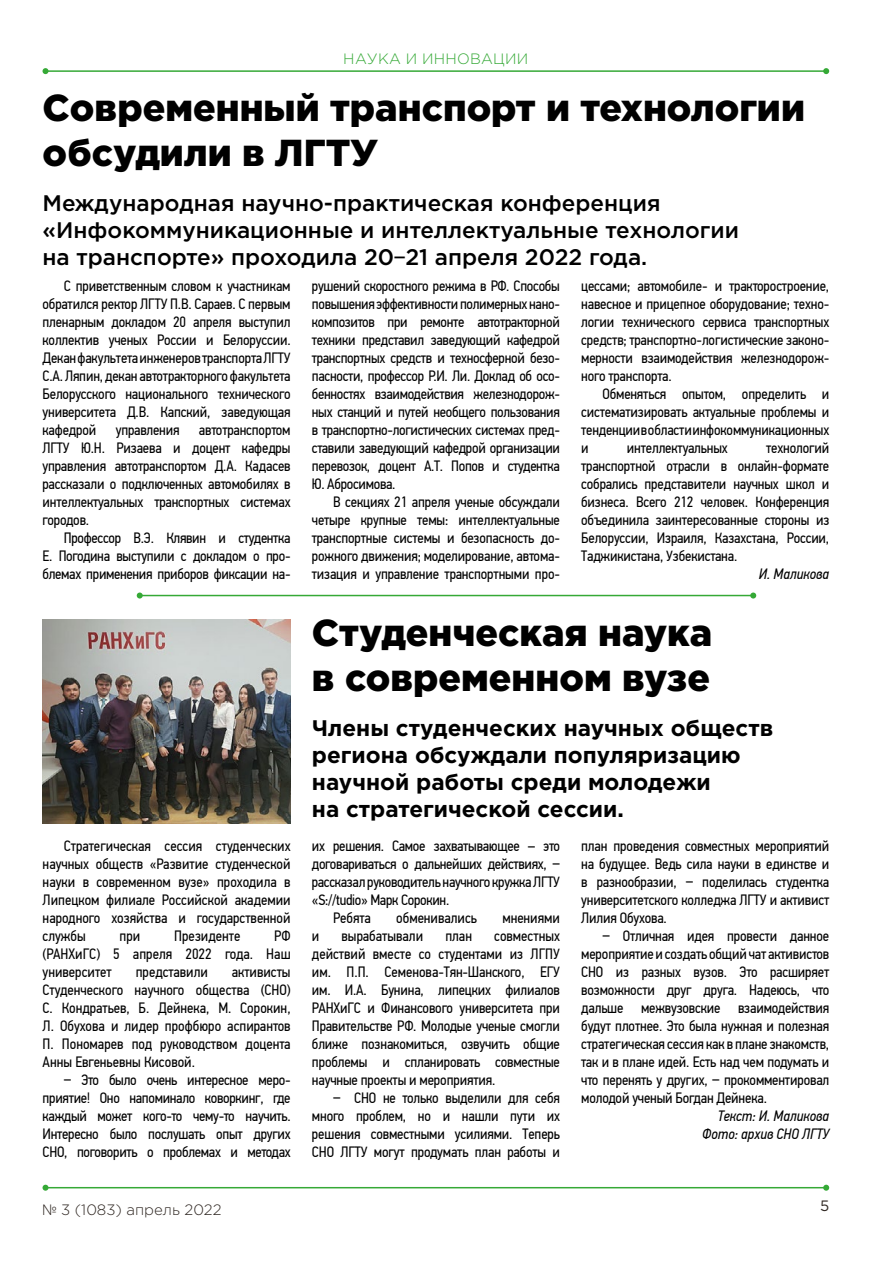
<style>
.page{position:relative;width:893px;height:1263px;background:#fff}
.page>*{position:absolute;margin:0;border:0;box-sizing:border-box;transform-origin:0 0}
.t1{font:900 37.5px/45px "Gotham Pro";color:#000}
.t2{font:500 22.5px/27px "Gotham Pro";color:#000}
.t3{font:700 22.5px/27px "Gotham Pro";color:#000}
.t4{font:15px/18px "PF Din Text Cond Pro";letter-spacing:-.01em;color:#000;text-align:justify}
.t5{font:italic 15px/18px "PF Din Text Cond Pro";color:#000;text-align:right}
.t6{font:300 15px "Gotham Pro";color:#2f2722}
.t7{font:300 15px "Gotham Pro";letter-spacing:.02em;color:#35a936}
.t8{font:15px "Gotham Pro";color:#2f2722}
.s1{font-family:"PF Din Text Cond Pro";font-weight:400}
</style>
<div class="page">
<hr style="left:46px;top:70px;width:780px;height:2px;background:#35a936">
<svg style="left:43px;top:68px;width:6px;height:6px"></svg>
<svg style="left:823px;top:68px;width:6px;height:6px"></svg>
<hr style="left:46px;top:1187px;width:780px;height:1px;background:#35a936">
<svg style="left:43px;top:1185px;width:6px;height:6px"></svg>
<svg style="left:823px;top:1185px;width:6px;height:6px"></svg>
<img style="left:43px;top:619px;width:248px;height:204px">
<hr style="left:140px;top:595px;width:613px;height:1px;background:#35a936">
<svg style="left:137px;top:592px;width:6px;height:6px"></svg>
<svg style="left:750px;top:592px;width:6px;height:6px"></svg>
<p class="t7" style="left:343px;top:50px;width:187px">НАУКА И ИННОВАЦИИ</p>
<h1 class="t1" style="left:43px;top:84px;width:764px">Современный транспорт и технологии обсудили в ЛГТУ</h1>
<h2 class="t2" style="left:43px;top:189px;width:698px">Международная научно-практическая конференция «Инфокоммуникационные и интеллектуальные технологии на транспорте» проходила 20<span class="s1">–</span>21 апреля 2022 года.</h2>
<p class="t4" style="left:43px;top:277px;width:250px;text-indent:21px">С приветственным словом к участникам обратился ректор ЛГТУ П.В. Сараев. С первым пленарным докладом 20 апреля выступил коллектив ученых России и Белоруссии.<br>Декан факультета инженеров транспорта ЛГТУ С.А. Ляпин, декан автотракторного факультета Белорусского национального технического университета Д.В. Капский, заведующая кафедрой</p>
<p class="t4" style="left:312px;top:277px;width:250px">рушений скоростного режима в РФ. Способы повышения эффективности полимерных нано&shy;композитов при ремонте автотракторной техники представил заведующий кафедрой транспортных средств и техносферной безо&shy;пасности, профессор Р.И. Ли. Доклад об осо&shy;бенностях взаимодействия железнодорож&shy;ных станций и путей необщего пользования в транспортно-логистических системах пред&shy;ставили заведующий кафедрой организации перевозок, доцент А.Т. Попов и студентка Ю. Абросимова.</p>
<p class="t4" style="left:312px;top:493px;width:250px;text-indent:21px">В секциях 21 апреля ученые обсуждали четыре крупные темы: интеллектуальные транспортные системы и безопасность до&shy;рожного движения; моделирование, автома&shy;тизация и управление транспортными про-</p>
<p class="t4" style="left:581px;top:277px;width:250px">цессами; автомобиле- и тракторостроение, навесное и прицепное оборудование; техно&shy;логии технического сервиса транспортных средств; транспортно-логистические законо&shy;мерности взаимодействия железнодорож&shy;ного транспорта.</p>
<p class="t4" style="left:581px;top:385px;width:250px;text-indent:21px">Обменяться опытом, определить и систематизировать актуальные проблемы и тенденции в области инфокоммуникационных и</p>
<p class="t4" style="left:43px;top:421px;width:250px;text-indent:156px">автотранспортом ЛГТУ Ю.Н. Ризаева и доцент кафедры управления автотранспортом Д.А. Кадасев рассказали о подключенных автомобилях в интеллектуальных транспортных системах городов.</p>
<p class="t4" style="left:43px;top:529px;width:250px;text-indent:21px">Профессор В.Э. Клявин и студентка Е. Погодина выступили с докладом о про&shy;блемах применения приборов фиксации на-</p>
<p class="t4" style="left:116px;top:421px;width:65px">управления</p>
<p class="t4" style="left:581px;top:439px;width:250px;text-indent:185px">технологий транспортной отрасли в онлайн-формате собрались представители научных школ и бизнеса. Всего 212 человек. Конференция объединила заинтересованные стороны из Белоруссии, Израиля, Казахстана, России, Таджикистана, Узбекистана.</p>
<p class="t5" style="left:759px;top:565px;width:72px">И. Маликова</p>
<p class="t4" style="left:627px;top:439px;width:102px">интеллектуальных</p>
<p class="t4" style="left:43px;top:837px;width:250px;text-indent:21px">Стратегическая сессия студенческих научных обществ «Развитие студенческой науки в современном вузе» проходила в Липецком филиале Российской академии народного хозяйства и государственной службы</p>
<p class="t4" style="left:43px;top:927px;width:250px;text-indent:232px">РФ (РАНХиГС) 5 апреля 2022 года. Наш университет</p>
<p class="t4" style="left:120px;top:927px;width:22px">при</p>
<p class="t4" style="left:174px;top:927px;width:68px">Президенте</p>
<p class="t4" style="left:43px;top:963px;width:250px;text-indent:189px">активисты Студенческого научного общества (СНО)<br>С. Кондратьев, Б. Дейнека, М. Сорокин, Л. Обухова и лидер профбюро аспирантов П. Пономарев под руководством доцента Анны Евгеньевны Кисовой.</p>
<p class="t4" style="left:43px;top:1071px;width:250px;text-indent:21px">– Это было очень интересное меро&shy;приятие! Оно напоминало коворкинг, где каждый может кого-то чему-то научить.<br>Интересно было послушать опыт других СНО, поговорить о проблемах и методах</p>
<p class="t4" style="left:136px;top:963px;width:74px">представили</p>
<h1 class="t1" style="left:312px;top:610px;width:402px">Студенческая наука в современном вузе</h1>
<h2 class="t3" style="left:312px;top:714px;width:463px">Члены студенческих научных обществ региона обсуждали популяризацию научной работы среди молодежи<br>на стратегической сессии.</h2>
<p class="t4" style="left:312px;top:837px;width:250px">их решения. Самое захватывающее – это</p>
<p class="t4" style="left:312px;top:855px;width:250px">договариваться о дальнейших действиях, –</p>
<p class="t4" style="left:312px;top:873px;width:250px">рассказал руководитель научного кружка ЛГТУ</p>
<p class="t4" style="left:312px;top:891px;width:139px">«S://tudio» Марк Сорокин.</p>
<p class="t4" style="left:333px;top:909px;width:39px">Ребята</p>
<p class="t4" style="left:396px;top:909px;width:82px">обменивались</p>
<p class="t4" style="left:502px;top:909px;width:59px">мнениями</p>
<p class="t4" style="left:312px;top:927px;width:9px">и</p>
<p class="t4" style="left:342px;top:927px;width:83px">вырабатывали</p>
<p class="t4" style="left:445px;top:927px;width:28px">план</p>
<p class="t4" style="left:312px;top:927px;width:250px;text-indent:182px">совместных действий вместе со студентами из ЛГПУ им. П.П. Семенова-Тян-Шанского, ЕГУ им. И.А. Бунина, липецких филиалов РАНХиГС и Финансового университета при Правительстве РФ. Молодые ученые смогли ближе познакомиться, озвучить общие проблемы и спланировать совместные научные проекты и мероприятия.</p>
<p class="t4" style="left:312px;top:1089px;width:250px;text-indent:21px">– СНО не только выделили для себя много проблем, но и нашли пути их решения совместными усилиями. Теперь СНО ЛГТУ могут продумать план работы и</p>
<p class="t4" style="left:581px;top:837px;width:250px">план проведения совместных мероприятий на будущее. Ведь сила науки в единстве и в разнообразии, – поделилась студентка университетского колледжа ЛГТУ и активист Лилия Обухова.</p>
<p class="t4" style="left:581px;top:927px;width:250px;text-indent:21px">– Отличная идея провести данное мероприятие и создать общий чат активистов СНО из разных вузов. Это расширяет возможности друг друга. Надеюсь, что дальше межвузовские взаимодействия будут плотнее. Это была нужная и полезная стратегическая сессия как в плане знакомств, так и в плане идей. Есть над чем подумать и что перенять у других, – прокомментировал молодой ученый Богдан Дейнека.</p>
<p class="t5" style="left:702px;top:1107px;width:129px">Текст: И. Маликова<br>Фото: архив СНО ЛГТУ</p>
<p class="t6" style="left:42px;top:1202px;width:181px">№ 3 (1083) апрель 2022</p>
<p class="t8" style="left:820px;top:1197px;width:11px">5</p>
</div>
